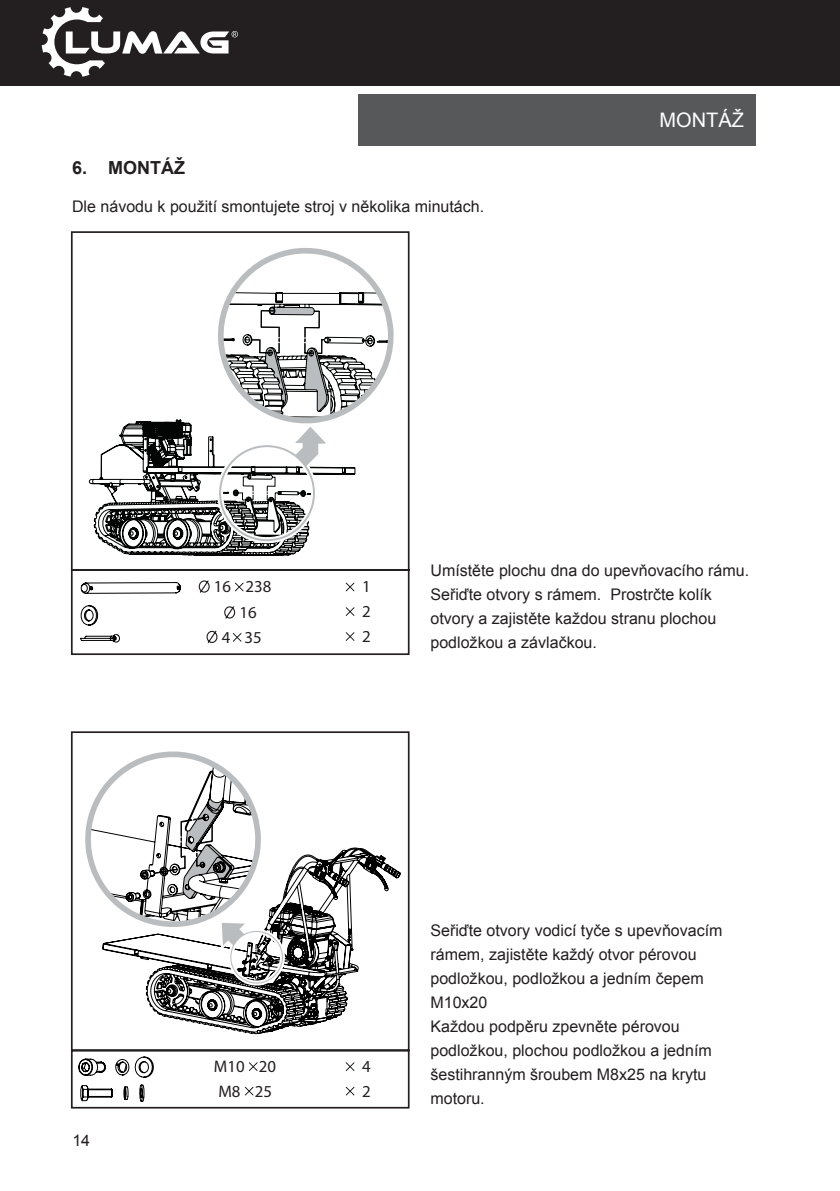
<style>
.page{position:relative;width:840px;height:1191px;background:#fff}
.page>*{position:absolute;margin:0;border:0;box-sizing:border-box;transform-origin:0 0}
.t1{font:20px "Arial";color:#fff}
.t2{font:700 18px "Arial";color:#231f20}
.t3{font:16.8px/24.8px "Myriad Pro";color:#241f21;text-align:justify}
.t4{font:16px/24px "Arial";color:#231f20}
</style>
<div class="page">
<div style="left:358px;top:94px;width:397px;height:51px;background:#57585a"></div>
<div style="left:0;top:0;width:839px;height:86px;background:#231f20"></div>
<svg style="left:42px;top:7px;width:196px;height:70px"></svg>
<svg style="left:70px;top:731px;width:340px;height:378px"></svg>
<svg style="left:82px;top:747px;width:203px;height:241px"></svg>
<svg style="left:249px;top:1062px;width:8px;height:9px"></svg>
<svg style="left:345px;top:1062px;width:9px;height:9px"></svg>
<svg style="left:244px;top:1086px;width:9px;height:9px"></svg>
<svg style="left:345px;top:1086px;width:9px;height:9px"></svg>
<svg style="left:70px;top:231px;width:340px;height:425px"></svg>
<svg style="left:78px;top:582px;width:103px;height:62px"></svg>
<svg style="left:235px;top:582px;width:8px;height:9px"></svg>
<svg style="left:198px;top:579px;width:12px;height:15px"></svg>
<svg style="left:223px;top:605px;width:12px;height:15px"></svg>
<svg style="left:232px;top:633px;width:9px;height:9px"></svg>
<svg style="left:206px;top:629px;width:12px;height:15px"></svg>
<svg style="left:345px;top:582px;width:9px;height:9px"></svg>
<svg style="left:345px;top:607px;width:9px;height:9px"></svg>
<svg style="left:345px;top:632px;width:9px;height:9px"></svg>
<svg style="left:89px;top:244px;width:307px;height:311px"></svg>
<p class="t2" style="left:72px;top:155px;width:114px">6. MONTÁŽ</p>
<p class="t4" style="left:72px;top:194px;width:413px">Dle návodu k použití smontujete stroj v několika minutách.</p>
<p class="t1" style="left:659px;top:107px;width:86px">MONTÁŽ</p>
<p class="t4" style="left:72px;top:1128px;width:18px">14</p>
<p class="t3" style="left:214px;top:574px;width:59px">16 238</p>
<p class="t3" style="left:239px;top:600px;width:19px">16</p>
<p class="t3" style="left:222px;top:624px;width:42px">4 35</p>
<p class="t3" style="left:362px;top:574px;width:10px">1<br>2<br>2</p>
<p class="t4" style="left:430px;top:559px;width:320px">Umístěte plochu dna do upevňovacího rámu.<br>Seřiďte otvory s rámem. Prostrčte kolík otvory a zajistěte každou stranu plochou podložkou a závlačkou.</p>
<p class="t3" style="left:214px;top:1053px;width:64px">M10 20</p>
<p class="t3" style="left:362px;top:1053px;width:10px">4</p>
<p class="t3" style="left:218px;top:1078px;width:55px">M8 25</p>
<p class="t3" style="left:362px;top:1078px;width:10px">2</p>
<p class="t4" style="left:430px;top:919px;width:293px">Seřiďte otvory vodicí tyče s upevňovacím rámem, zajistěte každý otvor pérovou podložkou, podložkou a jedním čepem<br>M10x20<br>Každou podpěru zpevněte pérovou podložkou, plochou podložkou a jedním šestihranným šroubem M8x25 na krytu motoru.</p>
</div>
